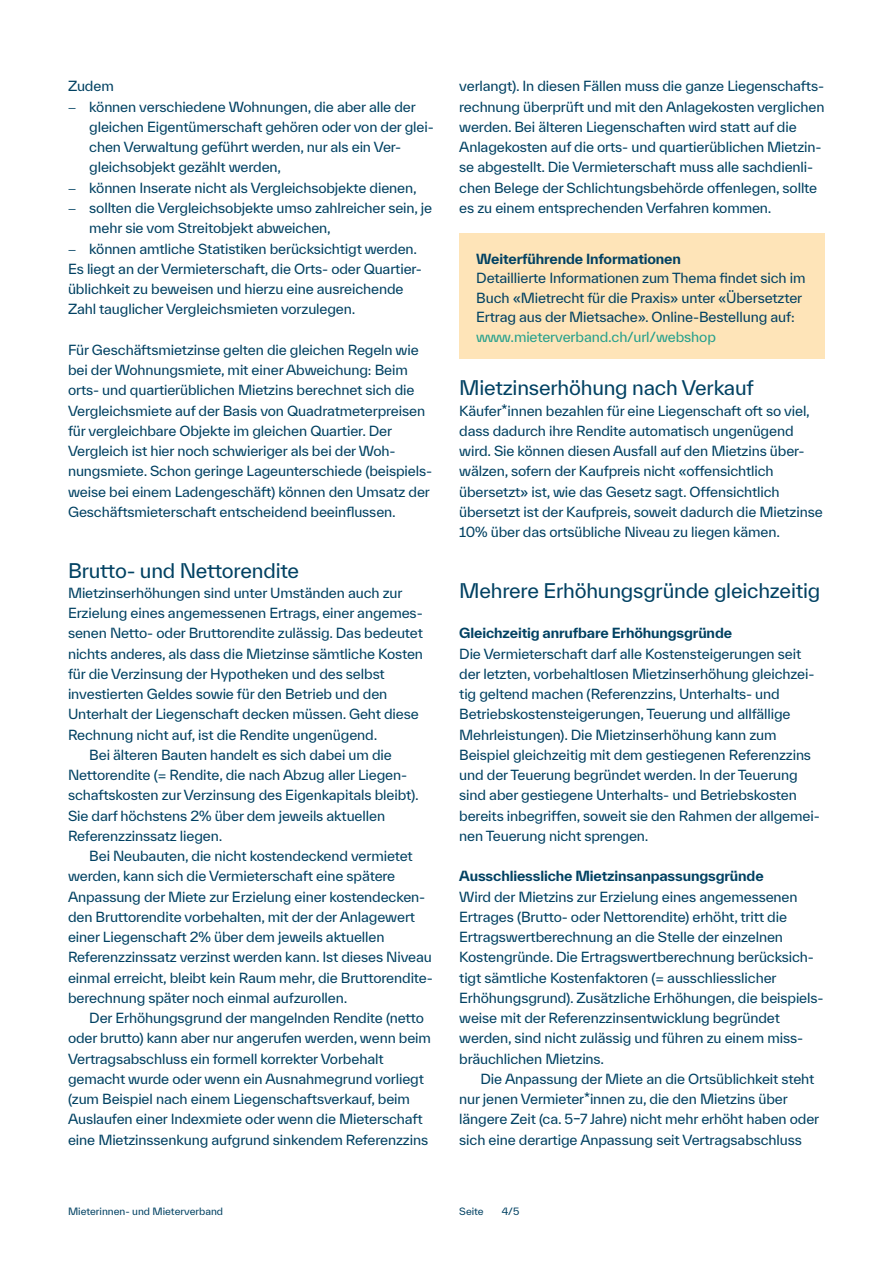
<style>
.page{position:relative;width:893px;height:1263px;background:#fff}
.page>*{position:absolute;margin:0;border:0;box-sizing:border-box;transform-origin:0 0}
.Titel_3_13{font:19.5px "TWK Everett";letter-spacing:-.01em;color:#014162}
.Lauftext_9{font:13.5px/20.2px "TWK Everett";letter-spacing:-.01em;color:#014162}
.Lauftext_9_Einzug{font:13.5px/20.2px "TWK Everett";letter-spacing:-.01em;color:#014162}
.Lauftext_Box_9{font:13.5px/19.5px "TWK Everett";letter-spacing:-.01em;color:#014162}
.Titel_4_9{font:700 13.5px "TWK Everett";letter-spacing:-.01em;color:#014162}
.Lauftext_Box_9-2{font:700 13.5px "TWK Everett";letter-spacing:-.01em;color:#014162}
.t1{font:9.75px "TWK Everett";color:#014162}
.s1{font-family:"Myriad Pro"}
.s2{color:#25a08c}
</style>
<div class="page">
<div style="left:459px;top:233px;width:366px;height:126px;background:#fee4b8"></div>
<p class="Lauftext_9" style="left:68px;top:76px;width:47px">Zudem</p>
<p class="Lauftext_9" style="left:89px;top:96px;width:346px;text-indent:-21px"><span class="s1">−</span> können verschiedene Wohnungen, die aber alle der gleichen Eigentümerschaft gehören oder von der glei&shy;chen Verwaltung geführt werden, nur als ein Ver&shy;gleichsobjekt gezählt werden,</p>
<p class="Lauftext_9" style="left:68px;top:177px;width:350px"><span class="s1">−</span> können Inserate nicht als Vergleichsobjekte dienen,</p>
<p class="Lauftext_9" style="left:89px;top:198px;width:344px;text-indent:-21px"><span class="s1">−</span> sollten die Vergleichsobjekte umso zahlreicher sein, je mehr sie vom Streitobjekt abweichen,</p>
<p class="Lauftext_9" style="left:68px;top:238px;width:351px"><span class="s1">−</span> können amtliche Statistiken berücksichtigt werden.</p>
<p class="Lauftext_9" style="left:68px;top:258px;width:355px">Es liegt an der Vermieterschaft, die Orts- oder Quartier&shy;üblichkeit zu beweisen und hierzu eine ausreichende<br>Zahl tauglicher Vergleichsmieten vorzulegen.</p>
<p class="Lauftext_9" style="left:68px;top:339px;width:366px">Für Geschäftsmietzinse gelten die gleichen Regeln wie bei der Wohnungsmiete, mit einer Abweichung: Beim orts- und quartierüblichen Mietzins berechnet sich die Vergleichsmiete auf der Basis von Quadratmeterpreisen für vergleichbare Objekte im gleichen Quartier. Der Vergleich ist hier noch schwieriger als bei der Woh&shy;nungsmiete. Schon geringe Lageunterschiede (beispiels&shy;weise bei einem Ladengeschäft) können den Umsatz der Geschäftsmieterschaft entscheidend beeinflussen.</p>
<p class="Titel_3_13" style="left:68px;top:557px;width:233px">Brutto- und Nettorendite</p>
<p class="Lauftext_9" style="left:68px;top:582px;width:356px">Mietzinserhöhungen sind unter Umständen auch zur Erzielung eines angemessenen Ertrags, einer angemes&shy;senen Netto- oder Bruttorendite zulässig. Das bedeutet nichts anderes, als dass die Mietzinse sämtliche Kosten für die Verzinsung der Hypotheken und des selbst investierten Geldes sowie für den Betrieb und den Unterhalt der Liegenschaft decken müssen. Geht diese Rechnung nicht auf, ist die Rendite ungenügend.</p>
<p class="Lauftext_9_Einzug" style="left:68px;top:744px;width:352px;text-indent:21px">Bei älteren Bauten handelt es sich dabei um die Nettorendite (= Rendite, die nach Abzug aller Liegen&shy;schaftskosten zur Verzinsung des Eigenkapitals bleibt).<br>Sie darf höchstens 2% über dem jeweils aktuellen Referenzzinssatz liegen.</p>
<p class="Lauftext_9_Einzug" style="left:68px;top:846px;width:366px;text-indent:21px">Bei Neubauten, die nicht kostendeckend vermietet werden, kann sich die Vermieterschaft eine spätere Anpassung der Miete zur Erzielung einer kostendecken&shy;den Bruttorendite vorbehalten, mit der der Anlagewert einer Liegenschaft 2% über dem jeweils aktuellen Referenzzinssatz verzinst werden kann. Ist dieses Niveau einmal erreicht, bleibt kein Raum mehr, die Bruttorendite&shy;berechnung später noch einmal aufzurollen.</p>
<p class="Lauftext_9_Einzug" style="left:68px;top:1008px;width:364px;text-indent:21px">Der Erhöhungsgrund der mangelnden Rendite (netto oder brutto) kann aber nur angerufen werden, wenn beim Vertragsabschluss ein formell korrekter Vorbehalt gemacht wurde oder wenn ein Ausnahmegrund vorliegt (zum Beispiel nach einem Liegenschaftsverkauf, beim Auslaufen einer Indexmiete oder wenn die Mieterschaft eine Mietzinssenkung aufgrund sinkendem Referenzzins</p>
<p class="Lauftext_9_Einzug" style="left:459px;top:76px;width:367px">verlangt). In diesen Fällen muss die ganze Liegenschafts&shy;rechnung überprüft und mit den Anlagekosten verglichen werden. Bei älteren Liegenschaften wird statt auf die Anlagekosten auf die orts- und quartierüblichen Mietzin&shy;se abgestellt. Die Vermieterschaft muss alle sachdienli&shy;chen Belege der Schlichtungsbehörde offenlegen, sollte es zu einem entsprechenden Verfahren kommen.</p>
<p class="Lauftext_Box_9-2" style="left:476px;top:249px;width:206px">Weiterführende Informationen</p>
<p class="Lauftext_Box_9" style="left:476px;top:268px;width:331px">Detaillierte Informationen zum Thema findet sich im Buch «Mietrecht für die Praxis» unter «Übersetzter Ertrag aus der Mietsache». Online-Bestellung auf: <span class="s2">www.mieterverband.ch/url/webshop</span></p>
<p class="Titel_3_13" style="left:459px;top:374px;width:296px">Mietzinserhöhung nach Verkauf</p>
<p class="Lauftext_9" style="left:459px;top:400px;width:365px">Käufer*innen bezahlen für eine Liegenschaft oft so viel, dass dadurch ihre Rendite automatisch ungenügend wird. Sie können diesen Ausfall auf den Mietzins über&shy;wälzen, sofern der Kaufpreis nicht «offensichtlich übersetzt» ist, wie das Gesetz sagt. Offensichtlich übersetzt ist der Kaufpreis, soweit dadurch die Mietzinse 10% über das ortsübliche Niveau zu liegen kämen.</p>
<p class="Titel_3_13" style="left:459px;top:577px;width:363px">Mehrere Erhöhungsgründe gleichzeitig</p>
<p class="Titel_4_9" style="left:459px;top:623px;width:274px">Gleichzeitig anrufbare Erhöhungsgründe</p>
<p class="Lauftext_9" style="left:459px;top:643px;width:362px">Die Vermieterschaft darf alle Kostensteigerungen seit der letzten, vorbehaltlosen Mietzinserhöhung gleichzei&shy;tig geltend machen (Referenzzins, Unterhalts- und Betriebskostensteigerungen, Teuerung und allfällige Mehrleistungen). Die Mietzinserhöhung kann zum Beispiel gleichzeitig mit dem gestiegenen Referenzzins und der Teuerung begründet werden. In der Teuerung sind aber gestiegene Unterhalts- und Betriebskosten bereits inbegriffen, soweit sie den Rahmen der allgemei&shy;nen Teuerung nicht sprengen.</p>
<p class="Titel_4_9" style="left:459px;top:866px;width:306px">Ausschliessliche Mietzinsanpassungsgründe</p>
<p class="Lauftext_9" style="left:459px;top:886px;width:366px">Wird der Mietzins zur Erzielung eines angemessenen Ertrages (Brutto- oder Nettorendite) erhöht, tritt die Ertragswertberechnung an die Stelle der einzelnen Kostengründe. Die Ertragswertberechnung berücksich&shy;tigt sämtliche Kostenfaktoren (= ausschliesslicher Erhöhungsgrund). Zusätzliche Erhöhungen, die beispiels&shy;weise mit der Referenzzinsentwicklung begründet werden, sind nicht zulässig und führen zu einem miss&shy;bräuchlichen Mietzins.</p>
<p class="Lauftext_9_Einzug" style="left:459px;top:1068px;width:362px;text-indent:21px">Die Anpassung der Miete an die Ortsüblichkeit steht nur jenen Vermieter*innen zu, die den Mietzins über längere Zeit (ca. 5–7 Jahre) nicht mehr erhöht haben oder sich eine derartige Anpassung seit Vertragsabschluss</p>
<p class="t1" style="left:68px;top:1205px;width:157px">Mieterinnen- und Mieterverband</p>
<p class="t1" style="left:459px;top:1205px;width:26px">Seite</p>
<p class="t1" style="left:502px;top:1205px;width:19px">4/5</p>
</div>
